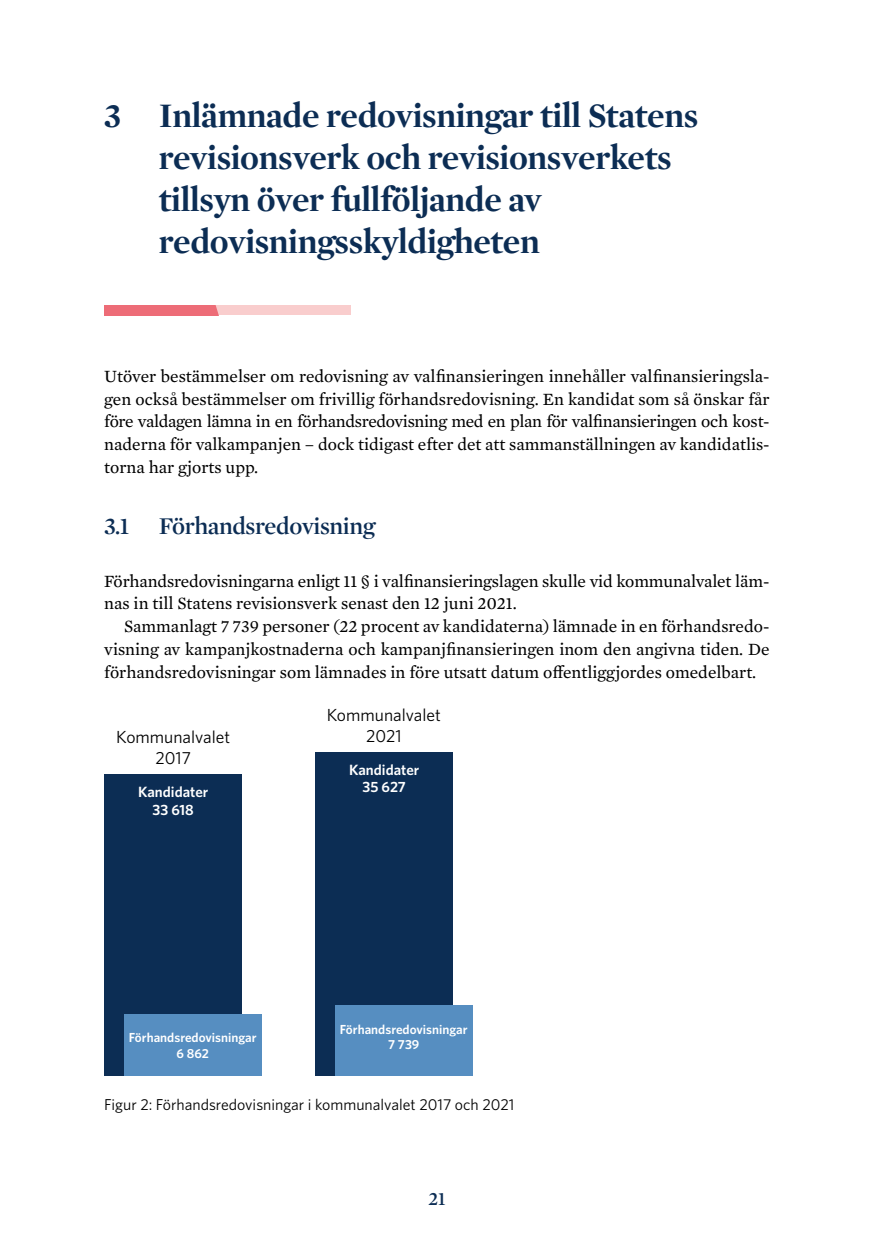
<style>
.page{position:relative;width:874px;height:1241px;background:#fff}
.page>*{position:absolute;margin:0;border:0;box-sizing:border-box;transform-origin:0 0}
.H2_1_Otsikko{font:700 35px/42px "Mercury Display";letter-spacing:-.01em;color:#0c2d54}
.H3_1_1_Otsikko{font:600 24.5px "Mercury Display";letter-spacing:-.015em;color:#0c2d54}
.t1{font:600 19.25px "Mercury Display";color:#0c2d54}
.Kappale_1_SV{font:17.5px/22.8px "Mercury Text G2";letter-spacing:-.005em;color:#000;text-align:justify}
.Kappale_2_SV{font:17.5px/22.8px "Mercury Text G2";color:#000;text-align:justify}
.t2{font:17.5px/21px "Whitney";color:#000;text-align:center}
.Kuvio-otsikko_SV{font:15.75px "Whitney";color:#000}
.t3{font:600 14.88px/17.8px "Whitney";color:#fff;text-align:center}
.t4{font:600 13.12px/15.8px "Whitney";color:#fff;text-align:center}
</style>
<div class="page">
<div style="left:104px;top:774px;width:138px;height:301px;background:#0c2d54"></div>
<div style="left:315px;top:751px;width:137px;height:324px;background:#0c2d54"></div>
<div style="left:124px;top:1013px;width:137px;height:62px;background:#568ec1"></div>
<div style="left:335px;top:1005px;width:137px;height:70px;background:#568ec1"></div>
<svg style="left:104px;top:305px;width:246px;height:10px;background:#f3a0a5"></svg>
<h2 class="H2_1_Otsikko" style="left:159px;top:93px;width:540px;text-indent:-55px">3 Inlämnade redovisningar till Statens revisionsverk och revisionsverkets tillsyn över fullföljande av redovisningsskyldigheten</h2>
<p class="Kappale_1_SV" style="left:104px;top:363px;width:666px">Utöver bestämmelser om redovisning av valfinansieringen innehåller valfinansieringsla&shy;gen också bestämmelser om frivillig förhandsredovisning. En kandidat som så önskar får före valdagen lämna in en förhandsredovisning med en plan för valfinansieringen och kost&shy;naderna för valkampanjen – dock tidigast efter det att sammanställningen av kandidatlis&shy;torna har gjorts upp.</p>
<h3 class="H3_1_1_Otsikko" style="left:104px;top:508px;width:272px">3.1 Förhandsredovisning</h3>
<p class="Kappale_1_SV" style="left:104px;top:568px;width:666px">Förhandsredovisningarna enligt 11 § i valfinansieringslagen skulle vid kommunalvalet läm&shy;nas in till Statens revisionsverk senast den 12 juni 2021.</p>
<p class="Kappale_2_SV" style="left:104px;top:614px;width:666px;text-indent:20px">Sammanlagt 7 739 personer (22 procent av kandidaterna) lämnade in en förhandsredo&shy;visning av kampanjkostnaderna och kampanjfinansieringen inom den angivna tiden. De förhandsredovisningar som lämnades in före utsatt datum offentliggjordes omedelbart.</p>
<p class="t2" style="left:116px;top:726px;width:115px">Kommunalvalet<br>2017</p>
<p class="t3" style="left:138px;top:782px;width:72px">Kandidater<br>33 618</p>
<p class="t2" style="left:326px;top:703px;width:115px">Kommunalvalet<br>2021</p>
<p class="t3" style="left:349px;top:760px;width:72px">Kandidater<br>35 627</p>
<p class="t4" style="left:129px;top:1029px;width:129px">Förhandsredovisningar<br>6 862</p>
<p class="t4" style="left:340px;top:1020px;width:129px">Förhandsredovisningar<br>7 739</p>
<p class="Kuvio-otsikko_SV" style="left:104px;top:1094px;width:411px">Figur 2: Förhandsredovisningar i kommunalvalet 2017 och 2021</p>
<p class="t1" style="left:428px;top:1184px;width:19px">21</p>
</div>
